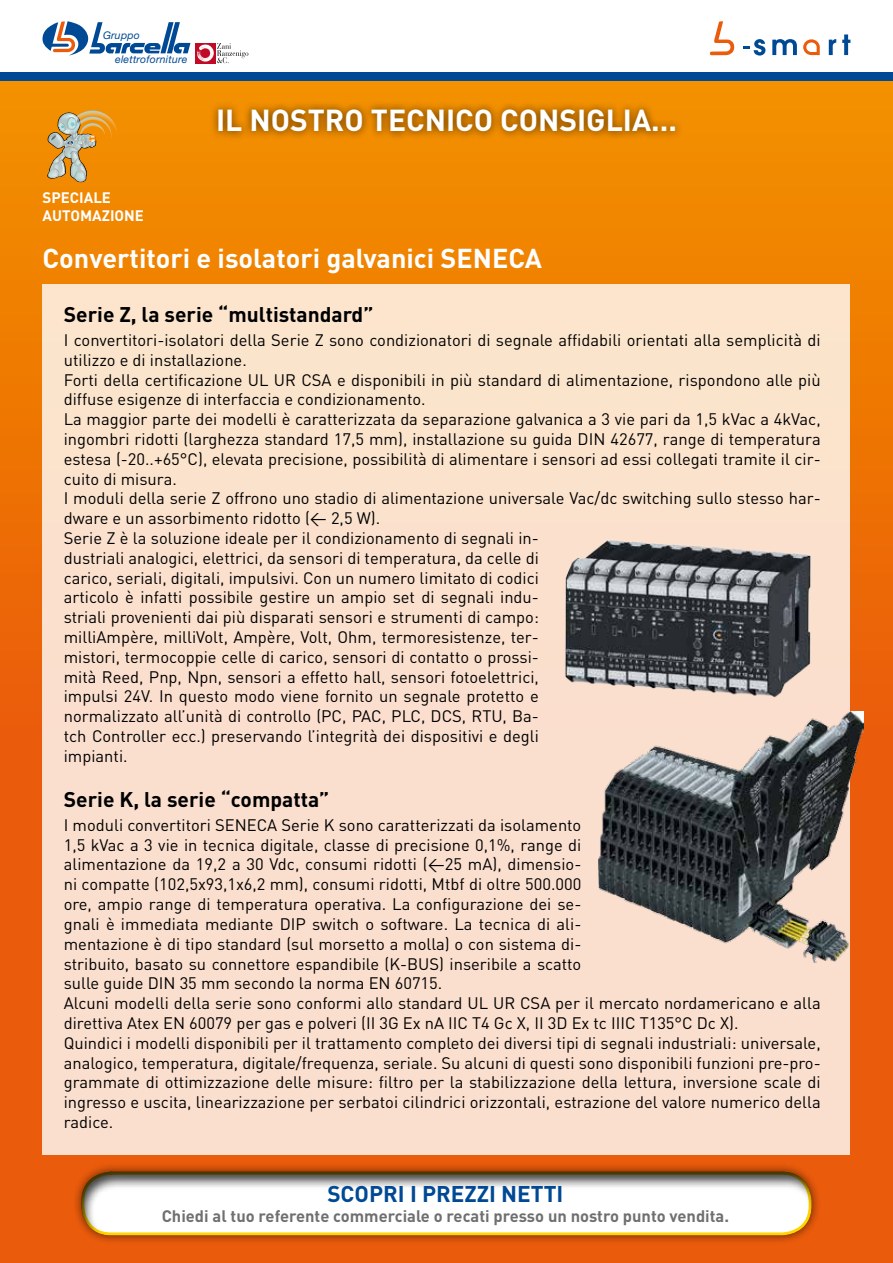
<style>
.page{position:relative;width:893px;height:1263px;background:#fff}
.page>*{position:absolute;margin:0;border:0;box-sizing:border-box;transform-origin:0 0}
.t1{font:700 30px "DIN";color:#fff}
.t2{font:700 27px "DIN";color:#fff}
.t3{font:700 22.5px "DIN";color:#004994}
.t4{font:700 21px "DIN";color:#000}
.t5{font:16.5px/19.8px "DIN";color:#000}
.t6{font:700 16.5px "DIN";color:#706f6f}
.t7{font:700 15px/18px "DIN";color:#fff}
.t8{font:italic 10.5px "Helvetica Neue";letter-spacing:.02em;color:#004994}
</style>
<div class="page">
<div style="left:0;top:77px;width:893px;height:1186px;background:linear-gradient(to bottom,#f18901,#e85114)"></div>
<div style="left:209px;top:101px;width:474px;height:40px;background:#000;opacity:.5"></div>
<div style="left:0;top:72px;width:893px;height:9px;background:#004994"></div>
<svg style="left:710px;top:21px;width:24px;height:34px"></svg>
<svg style="left:803px;top:39px;width:17px;height:16px"></svg>
<svg style="left:772px;top:39px;width:25px;height:16px"></svg>
<svg style="left:829px;top:39px;width:7px;height:16px"></svg>
<svg style="left:842px;top:34px;width:8px;height:21px"></svg>
<svg style="left:744px;top:39px;width:21px;height:17px"></svg>
<svg style="left:42px;top:21px;width:148px;height:34px"></svg>
<div style="left:195px;top:43px;width:20px;height:20px;background:#c10a27"></div>
<svg style="left:197px;top:43px;width:51px;height:20px"></svg>
<div style="left:43px;top:285px;width:807px;height:870px;background:#fbdece"></div>
<svg style="left:47px;top:111px;width:71px;height:71px;background:#d49d48"></svg>
<div style="left:72px;top:1162px;width:748px;height:82px;background:#000;opacity:.5"></div>
<div style="left:81px;top:1168px;width:732px;height:68px;background:#000;opacity:.75"></div>
<img style="left:565px;top:540px;width:246px;height:158px">
<img style="left:598px;top:711px;width:265px;height:251px">
<p class="t8" style="left:103px;top:29px;width:38px">Gruppo</p>
<p class="t8" style="left:115px;top:53px;width:74px">elettroforniture</p>
<p class="t7" style="left:43px;top:188px;width:103px">SPECIALE<br>AUTOMAZIONE</p>
<h1 class="t1" style="left:216px;top:101px;width:462px">IL NOSTRO TECNICO CONSIGLIA...</h1>
<h2 class="t2" style="left:43px;top:240px;width:501px">Convertitori e isolatori galvanici SENECA</h2>
<p class="t4" style="left:64px;top:301px;width:311px">Serie Z, la serie “multistandard”</p>
<p class="t5" style="left:64px;top:330px;width:758px">I convertitori-isolatori della Serie Z sono condizionatori di segnale affidabili orientati alla semplicità di utilizzo e di installazione.<br>Forti della certificazione UL UR CSA e disponibili in più standard di alimentazione, rispondono alle più diffuse esigenze di interfaccia e condizionamento.<br>La maggior parte dei modelli è caratterizzata da separazione galvanica a 3 vie pari da 1,5 kVac a 4kVac, ingombri ridotti (larghezza standard 17,5 mm), installazione su guida DIN 42677, range di temperatura estesa (-20..+65°C), elevata precisione, possibilità di alimentare i sensori ad essi collegati tramite il cir&shy;cuito di misura.<br>I moduli della serie Z offrono uno stadio di alimentazione universale Vac/dc switching sullo stesso har&shy;dware e un assorbimento ridotto (&lt; 2,5 W).<br>Serie Z è la soluzione ideale per il condizionamento di segnali in-<br>dustriali analogici, elettrici, da sensori di temperatura, da celle di<br>carico, seriali, digitali, impulsivi. Con un numero limitato di codici<br>articolo è infatti possibile gestire un ampio set di segnali indu-<br>striali provenienti dai più disparati sensori e strumenti di campo:<br>milliAmpère, milliVolt, Ampère, Volt, Ohm, termoresistenze, ter-<br>mistori, termocoppie celle di carico, sensori di contatto o prossi-<br>mità Reed, Pnp, Npn, sensori a effetto hall, sensori fotoelettrici,<br>impulsi 24V. In questo modo viene fornito un segnale protetto e<br>normalizzato all’unità di controllo (PC, PAC, PLC, DCS, RTU, Ba-<br>tch Controller ecc.) preservando l’integrità dei dispositivi e degli<br>impianti.</p>
<p class="t4" style="left:64px;top:785px;width:267px">Serie K, la serie “compatta”</p>
<p class="t5" style="left:64px;top:815px;width:758px">I moduli convertitori SENECA Serie K sono caratterizzati da isolamento<br>1,5 kVac a 3 vie in tecnica digitale, classe di precisione 0,1%, range di<br>alimentazione da 19,2 a 30 Vdc, consumi ridotti (&lt;25 mA), dimensio-<br>ni compatte (102,5x93,1x6,2 mm), consumi ridotti, Mtbf di oltre 500.000<br>ore, ampio range di temperatura operativa. La configurazione dei se-<br>gnali è immediata mediante DIP switch o software. La tecnica di ali-<br>mentazione è di tipo standard (sul morsetto a molla) o con sistema di-<br>stribuito, basato su connettore espandibile (K-BUS) inseribile a scatto<br>sulle guide DIN 35 mm secondo la norma EN 60715.<br>Alcuni modelli della serie sono conformi allo standard UL UR CSA per il mercato nordamericano e alla direttiva Atex EN 60079 per gas e polveri (II 3G Ex nA IIC T4 Gc X, II 3D Ex tc IIIC T135°C Dc X).<br>Quindici i modelli disponibili per il trattamento completo dei diversi tipi di segnali industriali: universale, analogico, temperatura, digitale/frequenza, seriale. Su alcuni di questi sono disponibili funzioni pre-pro&shy;grammate di ottimizzazione delle misure: filtro per la stabilizzazione della lettura, inversione scale di ingresso e uscita, linearizzazione per serbatoi cilindrici orizzontali, estrazione del valore numerico della radice.</p>
<h3 class="t3" style="left:327px;top:1179px;width:238px">SCOPRI I PREZZI NETTI</h3>
<p class="t6" style="left:162px;top:1205px;width:569px">Chiedi al tuo referente commerciale o recati presso un nostro punto vendita.</p>
</div>
